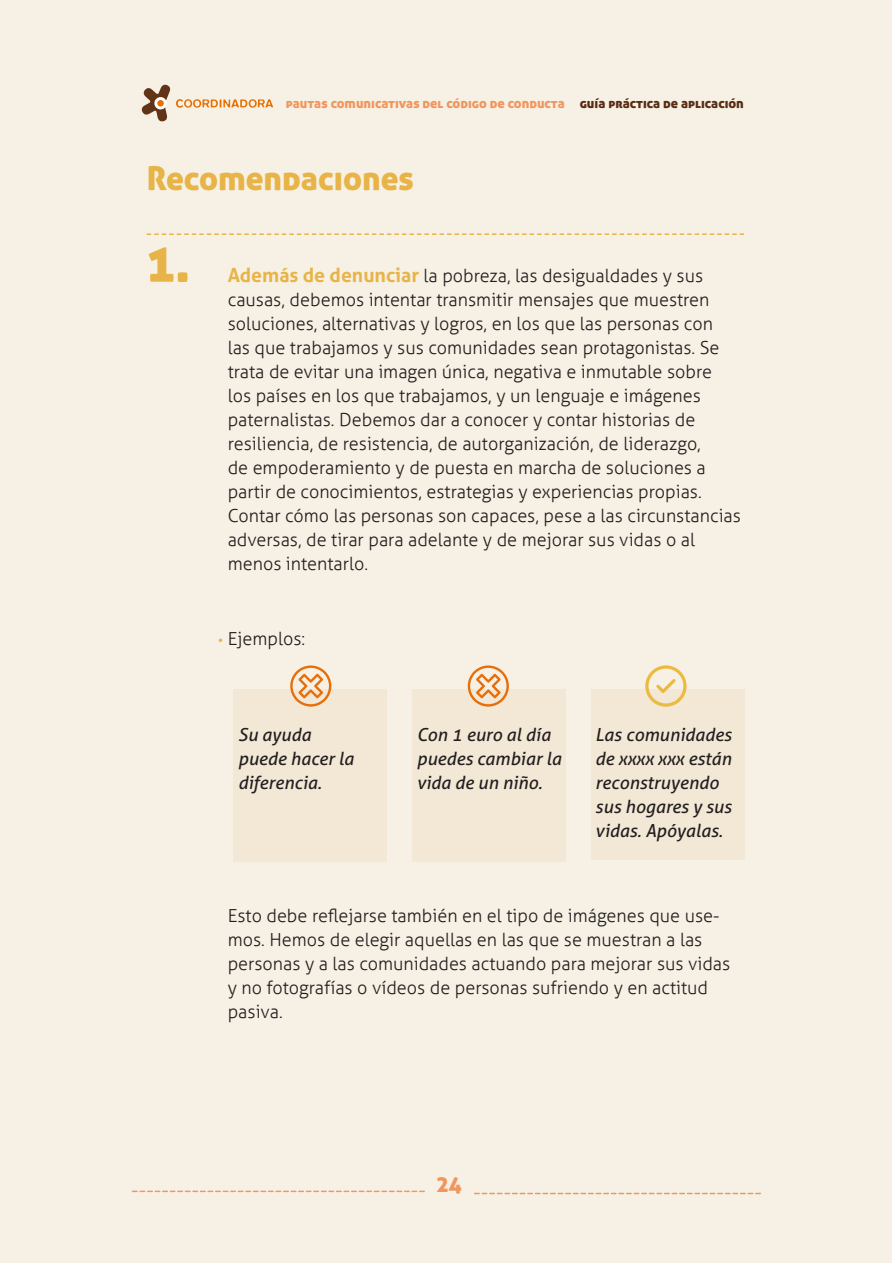
<style>
.page{position:relative;width:893px;height:1263px;background:#fff}
.page>*{position:absolute;margin:0;border:0;box-sizing:border-box;transform-origin:0 0}
.t1{font:52.5px "Aller Display";color:#e8b448}
.RECOMENDACIONES{font:33px "Aller Display";color:#e8b448}
.t2{font:22.5px "Aller Display";color:#f0975f}
.tabulado{font:300 18px/24px "Aller";color:#231f20}
.ejemplos{font:italic 18px/24px "Aller";color:#231f20}
.t3{font:13.5px "Aller Display";color:#f0975f}
.s1{color:#582d14}
.s2{font-weight:700;font-size:19.5px;color:#e8b448}
.s3{font-weight:400;font-style:italic;font-size:13.5px;color:#e8b448}
</style>
<div class="page">
<div style="left:0;top:0;width:892px;height:1263px;background:#f7f1e5"></div>
<svg style="left:475px;top:1193px;width:285px;height:1px"></svg>
<svg style="left:133px;top:1190px;width:291px;height:2px"></svg>
<svg style="left:141px;top:84px;width:132px;height:38px"></svg>
<svg style="left:147px;top:233px;width:597px;height:2px"></svg>
<div style="left:234px;top:689px;width:153px;height:173px;background:#f2e8d5"></div>
<div style="left:412px;top:689px;width:154px;height:173px;background:#f2e8d5"></div>
<div style="left:591px;top:689px;width:153px;height:171px;background:#f2e8d5"></div>
<svg style="left:290px;top:665px;width:41px;height:42px"></svg>
<svg style="left:468px;top:665px;width:41px;height:42px"></svg>
<svg style="left:645px;top:665px;width:42px;height:42px"></svg>
<p class="t3" style="left:286px;top:95px;width:459px">pautas comunicativas del código de conducta <span class="s1">guía práctica de aplicación</span></p>
<p class="RECOMENDACIONES" style="left:147px;top:157px;width:269px">Recomendaciones</p>
<p class="t1" style="left:147px;top:230px;width:45px">1.</p>
<p class="tabulado" style="left:228px;top:263px;width:515px"><span class="s2">Además de denunciar</span> la pobreza, las desigualdades y sus causas, debemos intentar transmitir mensajes que muestren soluciones, alternativas y logros, en los que las personas con<br>las que trabajamos y sus comunidades sean protagonistas. Se trata de evitar una imagen única, negativa e inmutable sobre<br>los países en los que trabajamos, y un lenguaje e imágenes paternalistas. Debemos dar a conocer y contar historias de resiliencia, de resistencia, de autorganización, de liderazgo,<br>de empoderamiento y de puesta en marcha de soluciones a partir de conocimientos, estrategias y experiencias propias.<br>Contar cómo las personas son capaces, pese a las circunstancias adversas, de tirar para adelante y de mejorar sus vidas o al menos intentarlo.</p>
<p class="tabulado" style="left:217px;top:626px;width:90px"><span class="s3">•</span> Ejemplos:</p>
<p class="ejemplos" style="left:238px;top:722px;width:117px">Su ayuda puede hacer la diferencia.</p>
<p class="ejemplos" style="left:417px;top:722px;width:146px">Con 1 euro al día puedes cambiar la vida de un niño.</p>
<p class="ejemplos" style="left:595px;top:722px;width:138px">Las comunidades de xxxx xxx están reconstruyendo sus hogares y sus vidas. Apóyalas.</p>
<p class="tabulado" style="left:228px;top:904px;width:504px">Esto debe reflejarse también en el tipo de imágenes que use&shy;mos. Hemos de elegir aquellas en las que se muestran a las personas y a las comunidades actuando para mejorar sus vidas y no fotografías o vídeos de personas sufriendo y en actitud pasiva.</p>
<p class="t2" style="left:437px;top:1170px;width:27px">24</p>
</div>
